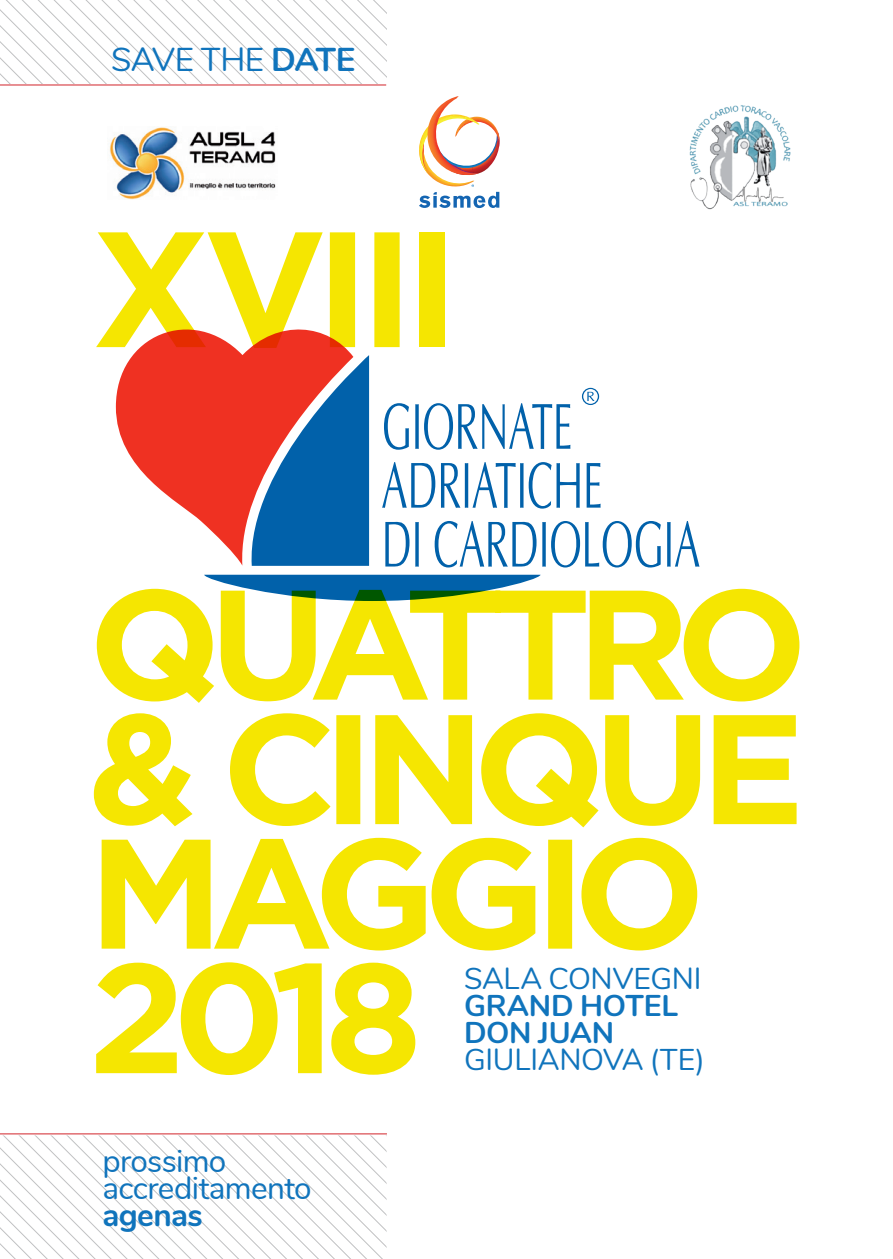
<style>
.page{position:relative;width:893px;height:1259px;background:#fff}
.page>*{position:absolute;margin:0;border:0;box-sizing:border-box;transform-origin:0 0}
.t1{font:33px "Nunito";letter-spacing:-.015em;color:#1074bc}
.t2{font:31.5px/27px "Nunito";letter-spacing:-.02em;color:#1074bc}
.t3{font:700 31.5px "Nunito";letter-spacing:-.025em;color:#1074bc}
.t4{font:30px "Nunito";letter-spacing:-.01em;color:#1074bc}
.t5{font:700 30px/27px "Nunito";letter-spacing:-.01em;color:#1074bc}
.s1{font-weight:700}
</style>
<div class="page">
<svg style="left:0;top:1135px;width:387px;height:124px"></svg>
<hr style="left:0;top:1133px;width:387px;height:1px;background:#d1232a">
<svg style="left:0;top:0;width:387px;height:83px"></svg>
<hr style="left:0;top:84px;width:386px;height:1px;background:#d1232a">
<img style="left:109px;top:127px;width:167px;height:72px">
<svg style="left:419px;top:96px;width:80px;height:112px"></svg>
<img style="left:689px;top:105px;width:102px;height:105px">
<svg style="left:96px;top:962px;width:319px;height:113px"></svg>
<svg style="left:102px;top:838px;width:595px;height:112px;fill:#f5e601"></svg>
<svg style="left:94px;top:713px;width:703px;height:114px"></svg>
<svg style="left:97px;top:589px;width:702px;height:114px;fill:#f5e601"></svg>
<svg style="left:96px;top:232px;width:304px;height:116px"></svg>
<div style="left:419px;top:232px;width:25px;height:115px;background:#f5e601"></div>
<svg style="left:384px;top:403px;width:25px;height:47px"></svg>
<svg style="left:415px;top:403px;width:155px;height:47px"></svg>
<svg style="left:382px;top:462px;width:53px;height:46px"></svg>
<svg style="left:441px;top:462px;width:82px;height:46px"></svg>
<svg style="left:529px;top:462px;width:51px;height:46px"></svg>
<svg style="left:587px;top:463px;width:14px;height:44px"></svg>
<svg style="left:385px;top:521px;width:24px;height:45px"></svg>
<svg style="left:415px;top:522px;width:4px;height:45px"></svg>
<svg style="left:435px;top:521px;width:101px;height:46px"></svg>
<svg style="left:542px;top:521px;width:119px;height:46px"></svg>
<svg style="left:667px;top:521px;width:32px;height:46px"></svg>
<svg style="left:116px;top:320px;width:237px;height:245px;fill:#ef3122"></svg>
<svg style="left:246px;top:355px;width:123px;height:211px;background:#5c6089"></svg>
<svg style="left:204px;top:575px;width:336px;height:26px;background:#4a8b8d"></svg>
<svg style="left:582px;top:387px;width:18px;height:18px"></svg>
<p class="t1" style="left:111px;top:36px;width:246px">SAVE THE <span class="s1">DATE</span></p>
<p class="t2" style="left:103px;top:1145px;width:211px">prossimo accreditamento</p>
<p class="t3" style="left:103px;top:1191px;width:102px">agenas</p>
<p class="t4" style="left:464px;top:956px;width:239px">SALA CONVEGNI</p>
<p class="t5" style="left:464px;top:990px;width:215px">GRAND HOTEL<br>DON JUAN</p>
<p class="t4" style="left:464px;top:1037px;width:242px">GIULIANOVA (TE)</p>
</div>
